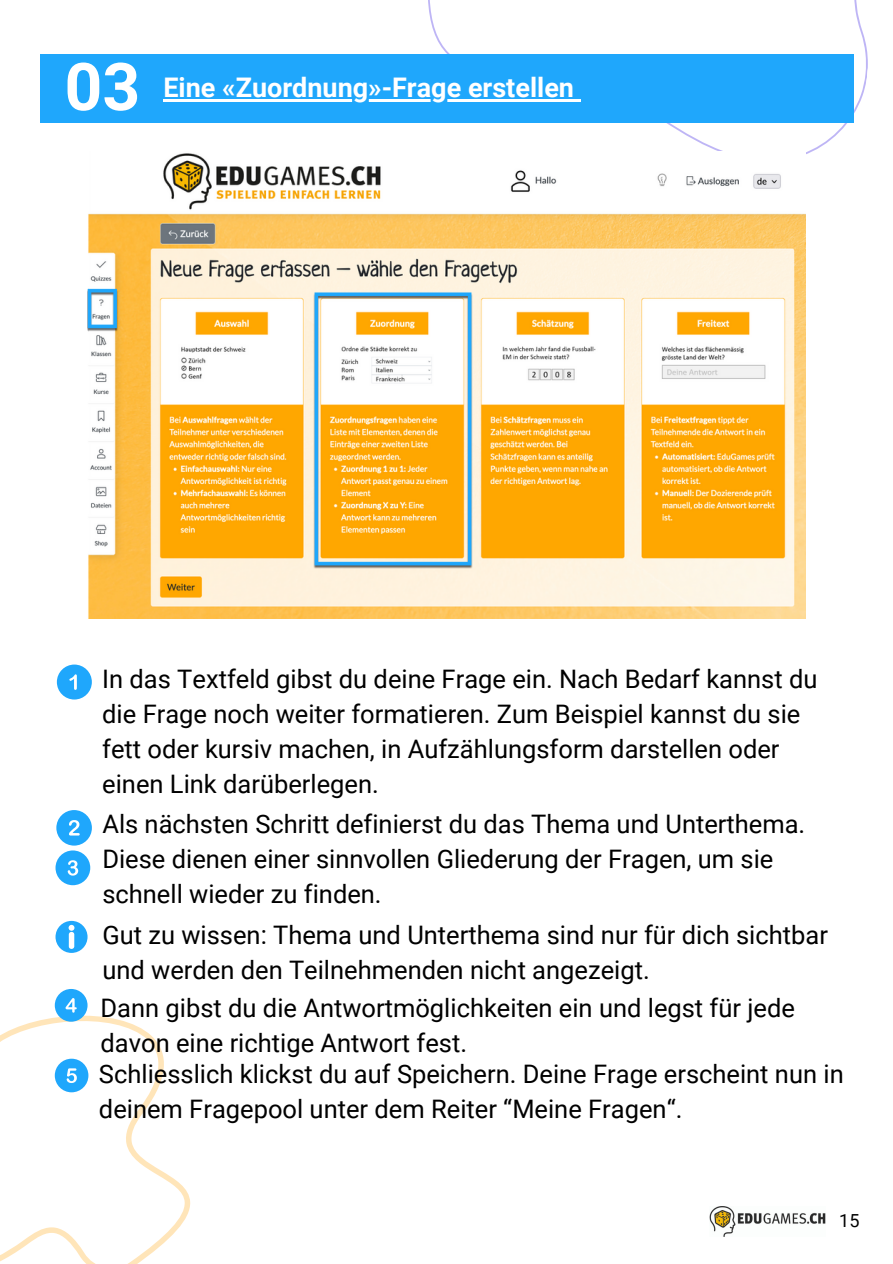
<style>
.page{position:relative;width:893px;height:1264px;background:#fff}
.page>*{position:absolute;margin:0;border:0;box-sizing:border-box;transform-origin:0 0}
.t1{font:700 66px "Roboto";color:#fff}
.t2{font:700 27px "Roboto";color:#fff}
.t3{font:25.5px/34.8px "Roboto";color:#000}
.t4{font:18px "Roboto";color:#000}
</style>
<div class="page">
<svg style="left:0;top:1015px;width:190px;height:248px"></svg>
<svg style="left:428px;top:0;width:440px;height:154px"></svg>
<img style="left:709px;top:1206px;width:116px;height:29px">
<div style="left:40px;top:54px;width:813px;height:69px;background:#1fa7fc"></div>
<div style="left:57px;top:664px;width:35px;height:35px;background:#1fa7fc;border-radius:50%"></div>
<svg style="left:69px;top:674px;width:8px;height:16px"></svg>
<div style="left:55px;top:988px;width:32px;height:33px;background:#1fa7fc;border-radius:50%"></div>
<svg style="left:65px;top:998px;width:12px;height:14px"></svg>
<div style="left:55px;top:1058px;width:33px;height:34px;background:#1fa7fc;border-radius:50%"></div>
<svg style="left:67px;top:1068px;width:10px;height:15px"></svg>
<div style="left:56px;top:810px;width:36px;height:35px;background:#1fa7fc;border-radius:50%"></div>
<svg style="left:69px;top:820px;width:11px;height:15px"></svg>
<div style="left:55px;top:850px;width:35px;height:35px;background:#1fa7fc;border-radius:50%"></div>
<svg style="left:68px;top:860px;width:10px;height:15px"></svg>
<svg style="left:55px;top:920px;width:32px;height:32px"></svg>
<img style="left:88px;top:152px;width:717px;height:466px">
<hr style="left:163px;top:99px;width:411px;height:2px;background:#fff">
<svg style="left:574px;top:99px;width:7px;height:2px"></svg>
<p class="t1" style="left:64px;top:49px;width:77px">03</p>
<p class="t2" style="left:163px;top:72px;width:412px">Eine «Zuordnung»-Frage erstellen</p>
<p class="t3" style="left:102px;top:661px;width:716px">In das Textfeld gibst du deine Frage ein. Nach Bedarf kannst du die Frage noch weiter formatieren. Zum Beispiel kannst du sie fett oder kursiv machen, in Aufzählungsform darstellen oder einen Link darüberlegen.</p>
<p class="t3" style="left:102px;top:807px;width:704px">Als nächsten Schritt definierst du das Thema und Unterthema.<br>Diese dienen einer sinnvollen Gliederung der Fragen, um sie schnell wieder zu finden.</p>
<p class="t3" style="left:102px;top:918px;width:727px">Gut zu wissen: Thema und Unterthema sind nur für dich sichtbar und werden den Teilnehmenden nicht angezeigt.</p>
<p class="t3" style="left:100px;top:991px;width:695px">Dann gibst du die Antwortmöglichkeiten ein und legst für jede davon eine richtige Antwort fest.</p>
<p class="t3" style="left:99px;top:1057px;width:746px">Schliesslich klickst du auf Speichern. Deine Frage erscheint nun in deinem Fragepool unter dem Reiter “Meine Fragen“.</p>
<p class="t4" style="left:839px;top:1210px;width:22px">15</p>
</div>
